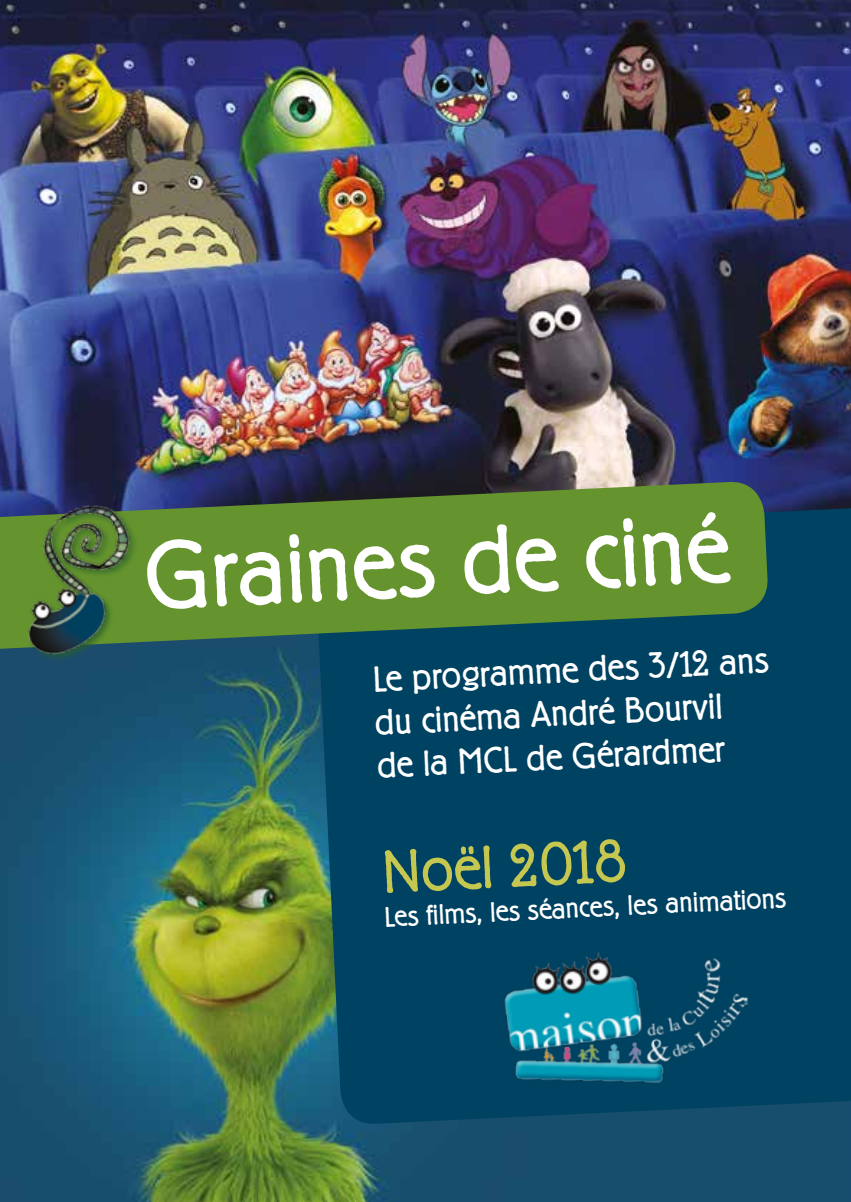
<style>
.page{position:relative;width:851px;height:1202px;background:#fff}
.page>*{position:absolute;margin:0;border:0;box-sizing:border-box;transform-origin:0 0}
.t1{font:300 96px "Berliner Grotesk";color:#fff}
.t2{font:300 60px "Berliner Grotesk";color:#c6c750}
.t3{font:300 36px/43.2px "Berliner Grotesk";color:#fff}
.t4{font:300 28px "Berliner Grotesk";color:#fff}
</style>
<div class="page">
<img style="left:0;top:652px;width:850px;height:550px">
<img style="left:0;top:0;width:850px;height:506px">
<div style="left:313px;top:506px;width:537px;height:619px;background:#004261"></div>
<svg style="left:174px;top:480px;width:595px;height:172px;background:#517e38"></svg>
<img style="left:498px;top:945px;width:253px;height:145px">
<img style="left:0;top:479px;width:174px;height:206px">
<h1 class="t1" style="left:141px;top:523px;width:587px;rotate:-3deg">Graines de ciné</h1>
<p class="t3" style="left:371px;top:659px;width:398px;rotate:-3deg">Le programme des 3/12 ans du cinéma André Bourvil<br>de la MCL de Gérardmer</p>
<h2 class="t2" style="left:380px;top:839px;width:247px;rotate:-3deg">Noël 2018</h2>
<p class="t4" style="left:383px;top:902px;width:403px;rotate:-3deg">Les fi lms, les séances, les animations</p>
</div>
